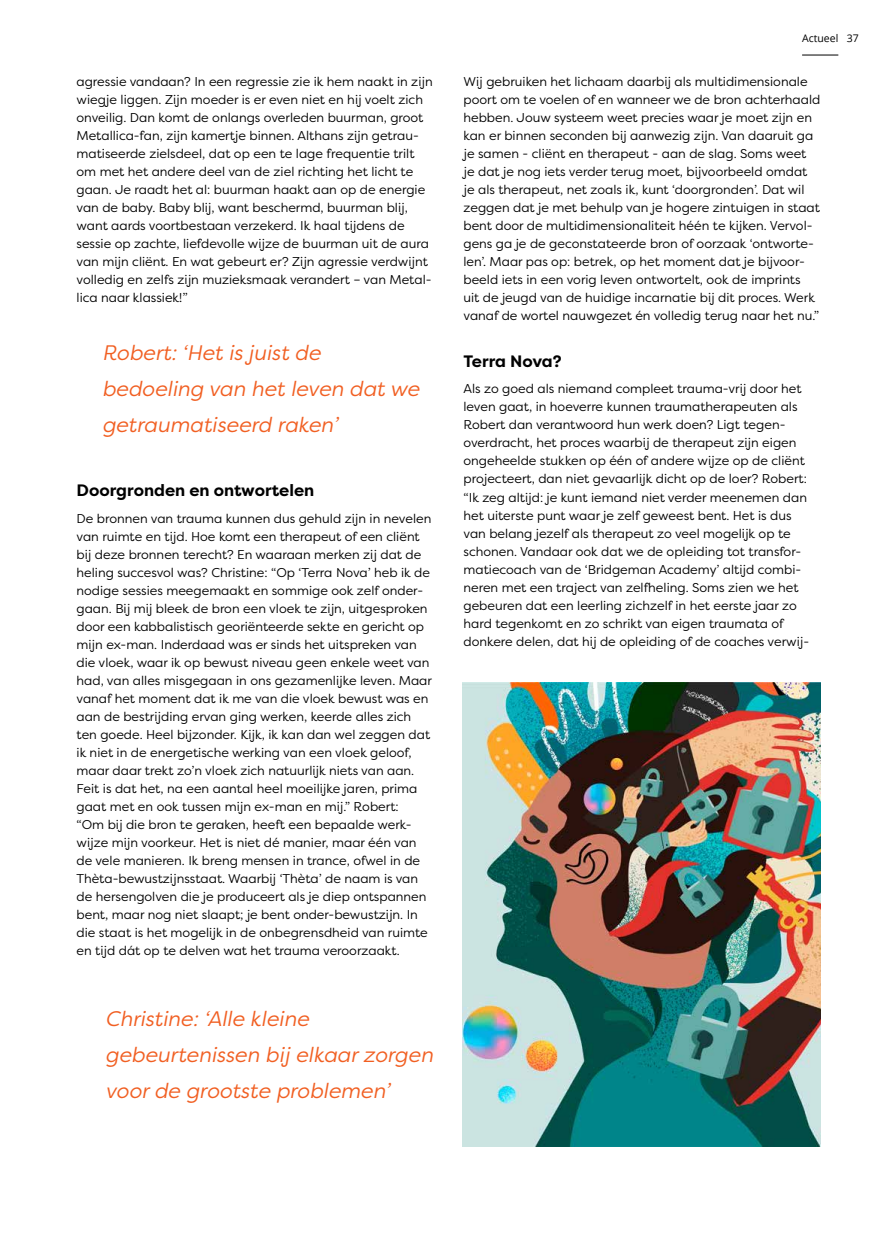
<style>
.page{position:relative;width:893px;height:1234px;background:#fff}
.page>*{position:absolute;margin:0;border:0;box-sizing:border-box;transform-origin:0 0}
.t1{font:italic 21px/36px "Filson Pro";color:#f15f22}
.t2{font:700 16.5px "Filson Pro";color:#000}
.t3{font:12.75px/18px "Filson Pro";color:#000}
.t4{font:10.5px "Open Sans";color:#000}
</style>
<div class="page">
<img style="left:463px;top:682px;width:358px;height:463px">
<hr style="left:802px;top:55px;width:36px;height:1px;background:#000">
<p class="t3" style="left:77px;top:72px;width:358px">agressie vandaan? In een regressie zie ik hem naakt in zijn wiegje liggen. Zijn moeder is er even niet en hij voelt zich onveilig. Dan komt de onlangs overleden buurman, groot Metallica-fan, zijn kamertje binnen. Althans zijn getrau&shy;matiseerde zielsdeel, dat op een te lage frequentie trilt om met het andere deel van de ziel richting het licht te gaan. Je raadt het al: buurman haakt aan op de energie van de baby. Baby blij, want beschermd, buurman blij, want aards voortbestaan verzekerd. Ik haal tijdens de sessie op zachte, liefdevolle wijze de buurman uit de aura van mijn cliënt. En wat gebeurt er? Zijn agressie verdwijnt volledig en zelfs zijn muzieksmaak verandert – van Metal&shy;lica naar klassiek!”</p>
<h1 class="t1" style="left:102px;top:334px;width:319px">Robert: ‘Het is juist de bedoeling van het leven dat we getraumatiseerd raken’</h1>
<p class="t2" style="left:77px;top:479px;width:239px">Doorgronden en ontwortelen</p>
<p class="t3" style="left:77px;top:508px;width:357px">De bronnen van trauma kunnen dus gehuld zijn in nevelen van ruimte en tijd. Hoe komt een therapeut of een cliënt bij deze bronnen terecht? En waaraan merken zij dat de heling succesvol was? Christine: “Op ‘Terra Nova’ heb ik de nodige sessies meegemaakt en sommige ook zelf onder&shy;gaan. Bij mij bleek de bron een vloek te zijn, uitgesproken door een kabbalistisch georiënteerde sekte en gericht op mijn ex-man. Inderdaad was er sinds het uitspreken van die vloek, waar ik op bewust niveau geen enkele weet van had, van alles misgegaan in ons gezamenlijke leven. Maar vanaf het moment dat ik me van die vloek bewust was en aan de bestrijding ervan ging werken, keerde alles zich ten goede. Heel bijzonder. Kijk, ik kan dan wel zeggen dat ik niet in de energetische werking van een vloek geloof, maar daar trekt zo’n vloek zich natuurlijk niets van aan.<br>Feit is dat het, na een aantal heel moeilijke jaren, prima gaat met en ook tussen mijn ex-man en mij.” Robert:<br>“Om bij die bron te geraken, heeft een bepaalde werk&shy;wijze mijn voorkeur. Het is niet dé manier, maar één van de vele manieren. Ik breng mensen in trance, ofwel in de Thèta-bewustzijnsstaat. Waarbij ‘Thèta’ de naam is van de hersengolven die je produceert als je diep ontspannen bent, maar nog niet slaapt; je bent onder-bewustzijn. In die staat is het mogelijk in de onbegrensdheid van ruimte en tijd dát op te delven wat het trauma veroorzaakt.</p>
<h1 class="t1" style="left:105px;top:1000px;width:329px">Christine: ‘Alle kleine gebeurtenissen bij elkaar zorgen voor de grootste problemen’</h1>
<p class="t4" style="left:802px;top:31px;width:58px">Actueel 37</p>
<p class="t3" style="left:463px;top:72px;width:358px">Wij gebruiken het lichaam daarbij als multidimensionale poort om te voelen of en wanneer we de bron achterhaald hebben. Jouw systeem weet precies waar je moet zijn en kan er binnen seconden bij aanwezig zijn. Van daaruit ga je samen - cliënt en therapeut - aan de slag. Soms weet je dat je nog iets verder terug moet, bijvoorbeeld omdat je als therapeut, net zoals ik, kunt ‘doorgronden’. Dat wil zeggen dat je met behulp van je hogere zintuigen in staat bent door de multidimensionaliteit héén te kijken. Vervol&shy;gens ga je de geconstateerde bron of oorzaak ‘ontworte&shy;len’. Maar pas op: betrek, op het moment dat je bijvoor&shy;beeld iets in een vorig leven ontwortelt, ook de imprints<br>uit de jeugd van de huidige incarnatie bij dit proces. Werk vanaf de wortel nauwgezet én volledig terug naar het nu.”</p>
<p class="t2" style="left:463px;top:350px;width:100px">Terra Nova?</p>
<p class="t3" style="left:463px;top:379px;width:347px">Als zo goed als niemand compleet trauma-vrij door het leven gaat, in hoeverre kunnen traumatherapeuten als Robert dan verantwoord hun werk doen? Ligt tegen&shy;overdracht, het proces waarbij de therapeut zijn eigen ongeheelde stukken op één of andere wijze op de cliënt projecteert, dan niet gevaarlijk dicht op de loer? Robert: “Ik zeg altijd: je kunt iemand niet verder meenemen dan het uiterste punt waar je zelf geweest bent. Het is dus van belang jezelf als therapeut zo veel mogelijk op te schonen. Vandaar ook dat we de opleiding tot transfor&shy;matiecoach van de ‘Bridgeman Academy’ altijd combi&shy;neren met een traject van zelfheling. Soms zien we het gebeuren dat een leerling zichzelf in het eerste jaar zo hard tegenkomt en zo schrikt van eigen traumata of donkere delen, dat hij de opleiding of de coaches verwij-</p>
</div>
